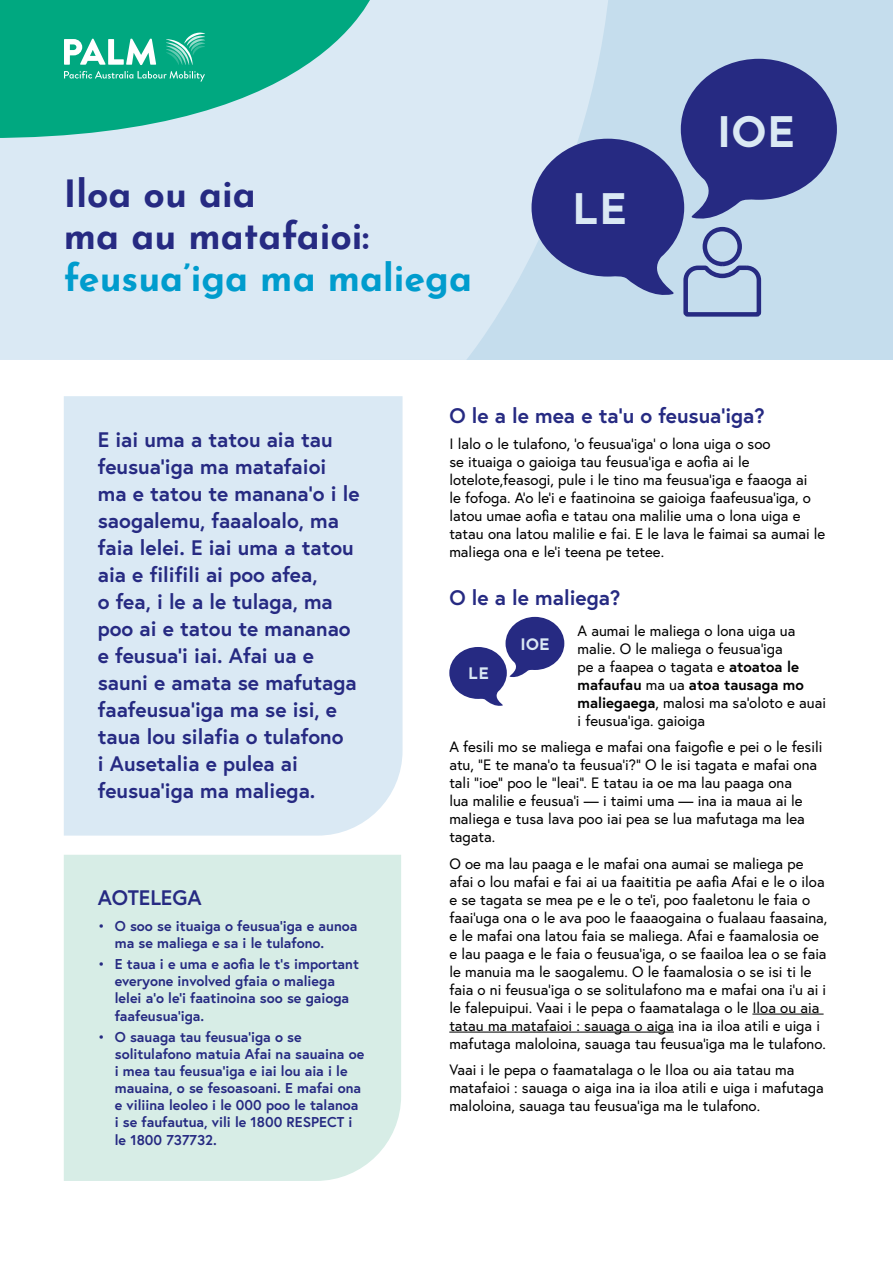
<style>
.page{position:relative;width:893px;height:1263px;background:#fff}
.page>*{position:absolute;margin:0;border:0;box-sizing:border-box;transform-origin:0 0}
.t1{font:700 42px "Josefin Sans";color:#dae9f4}
.t2{font:700 37.5px/42px "Josefin Sans";color:#262a82}
.t3{font:700 37.5px "Josefin Sans";color:#009ccd}
.t4{font:700 21px/27px "Europa";color:#262a82}
.t5{font:700 15.75px "Josefin Sans";color:#dae9f4}
.t6{font:15px/18px "Europa";color:#000}
.t7{font:700 14.25px/17.1px "Europa";color:#262a82}
.s1{font-weight:400}
.s2{font-weight:700}
</style>
<div class="page">
<div style="left:320px;top:0;width:573px;height:360px;background:#c5dded"></div>
<div style="left:0;top:0;width:608px;height:360px;background:#dae9f4"></div>
<svg style="left:0;top:0;width:379px;height:138px;fill:#00a880"></svg>
<svg style="left:64px;top:39px;width:92px;height:26px"></svg>
<svg style="left:64px;top:71px;width:141px;height:11px"></svg>
<svg style="left:166px;top:33px;width:39px;height:32px"></svg>
<hr style="left:752px;top:1014px;width:72px;height:1px;background:#000">
<hr style="left:449px;top:1032px;width:225px;height:1px;background:#000">
<svg style="left:449px;top:617px;width:115px;height:89px"></svg>
<svg style="left:531px;top:59px;width:306px;height:260px"></svg>
<div style="left:64px;top:396px;width:339px;height:440px;background:#dae9f4"></div>
<div style="left:64px;top:855px;width:337px;height:326px;background:#d7ede6"></div>
<h2 class="t2" style="left:64px;top:167px;width:307px">Iloa ou aia<br>ma au matafaioi:</h2>
<h2 class="t3" style="left:64px;top:244px;width:410px">feusua’iga ma maliega</h2>
<h1 class="t1" style="left:572px;top:172px;width:56px">LE</h1>
<h1 class="t1" style="left:717px;top:95px;width:79px">IOE</h1>
<p class="t4" style="left:98px;top:425px;width:263px">E iai uma a tatou aia tau feusua’iga ma matafaioi ma e tatou te manana’o i le saogalemu, faaaloalo, ma faia lelei. E iai uma a tatou aia e filifili ai poo afea,<br>o fea, i le a le tulaga, ma poo ai e tatou te mananao e feusua’i iai. Afai ua e sauni e amata se mafutaga faafeusua’iga ma se isi, e taua lou silafia o tulafono<br>i Ausetalia e pulea ai feusua’iga ma maliega.</p>
<h3 class="t4" style="left:98px;top:884px;width:105px">AOTELEGA</h3>
<p class="t7" style="left:115px;top:917px;width:244px;text-indent:-17px"><span class="s1">•</span> O soo se ituaiga o feusua’iga e aunoa ma se maliega e sa i le tulafono.</p>
<p class="t7" style="left:115px;top:955px;width:246px;text-indent:-17px"><span class="s1">•</span> E taua i e uma e aofia le t’s important everyone involved gfaia o maliega lelei a’o le’i faatinoina soo se gaioga faafeusua’iga.</p>
<p class="t7" style="left:115px;top:1028px;width:251px;text-indent:-17px"><span class="s1">•</span> O sauaga tau feusua’iga o se solitulafono matuia Afai na sauaina oe i mea tau feusua’iga e iai lou aia i le mauaina, o se fesoasoani. E mafai ona e viliina leoleo i le 000 poo le talanoa i se faufautua, vili le 1800 RESPECT i le 1800 737732.</p>
<h3 class="t4" style="left:449px;top:401px;width:317px">O le a le mea e ta’u o feusua’iga?</h3>
<p class="t6" style="left:449px;top:435px;width:378px">I lalo o le tulafono, ‘o feusua’iga’ o lona uiga o soo<br>se ituaiga o gaioiga tau feusua’iga e aofia ai le lotelote,feasogi, pule i le tino ma feusua’iga e faaoga ai<br>le fofoga. A’o le’i e faatinoina se gaioiga faafeusua’iga, o latou umae aofia e tatau ona malilie uma o lona uiga e tatau ona latou malilie e fai. E le lava le faimai sa aumai le maliega ona e le’i teena pe tetee.</p>
<h3 class="t4" style="left:449px;top:584px;width:172px">O le a le maliega?</h3>
<p class="t5" style="left:520px;top:630px;width:31px">IOE</p>
<p class="t5" style="left:468px;top:659px;width:22px">LE</p>
<p class="t6" style="left:578px;top:621px;width:250px">A aumai le maliega o lona uiga ua malie. O le maliega o feusua’iga<br>pe a faapea o tagata e <span class="s2">atoatoa le mafaufau</span> ma ua <span class="s2">atoa tausaga mo maliegaega</span>, malosi ma sa’oloto e auai i feusua’iga. gaioiga</p>
<p class="t6" style="left:449px;top:738px;width:374px">A fesili mo se maliega e mafai ona faigofie e pei o le fesili atu, “E te mana’o ta feusua’i?” O le isi tagata e mafai ona tali “ioe” poo le “leai”. E tatau ia oe ma lau paaga ona<br>lua malilie e feusua’i — i taimi uma — ina ia maua ai le maliega e tusa lava poo iai pea se lua mafutaga ma lea tagata.</p>
<p class="t6" style="left:449px;top:854px;width:379px">O oe ma lau paaga e le mafai ona aumai se maliega pe afai o lou mafai e fai ai ua faaititia pe aafia Afai e le o iloa e se tagata se mea pe e le o te’i, poo faaletonu le faia o faai’uga ona o le ava poo le faaaogaina o fualaau faasaina, e le mafai ona latou faia se maliega. Afai e faamalosia oe e lau paaga e le faia o feusua’iga, o se faailoa lea o se faia le manuia ma le saogalemu. O le faamalosia o se isi ti le faia o ni feusua’iga o se solitulafono ma e mafai ona i’u ai i le falepuipui. Vaai i le pepa o faamatalaga o le Iloa ou aia tatau ma matafaioi : sauaga o aiga ina ia iloa atili e uiga i mafutaga maloloina, sauaga tau feusua’iga ma le tulafono.</p>
<p class="t6" style="left:449px;top:1061px;width:376px">Vaai i le pepa o faamatalaga o le Iloa ou aia tatau ma matafaioi : sauaga o aiga ina ia iloa atili e uiga i mafutaga maloloina, sauaga tau feusua’iga ma le tulafono.</p>
</div>
